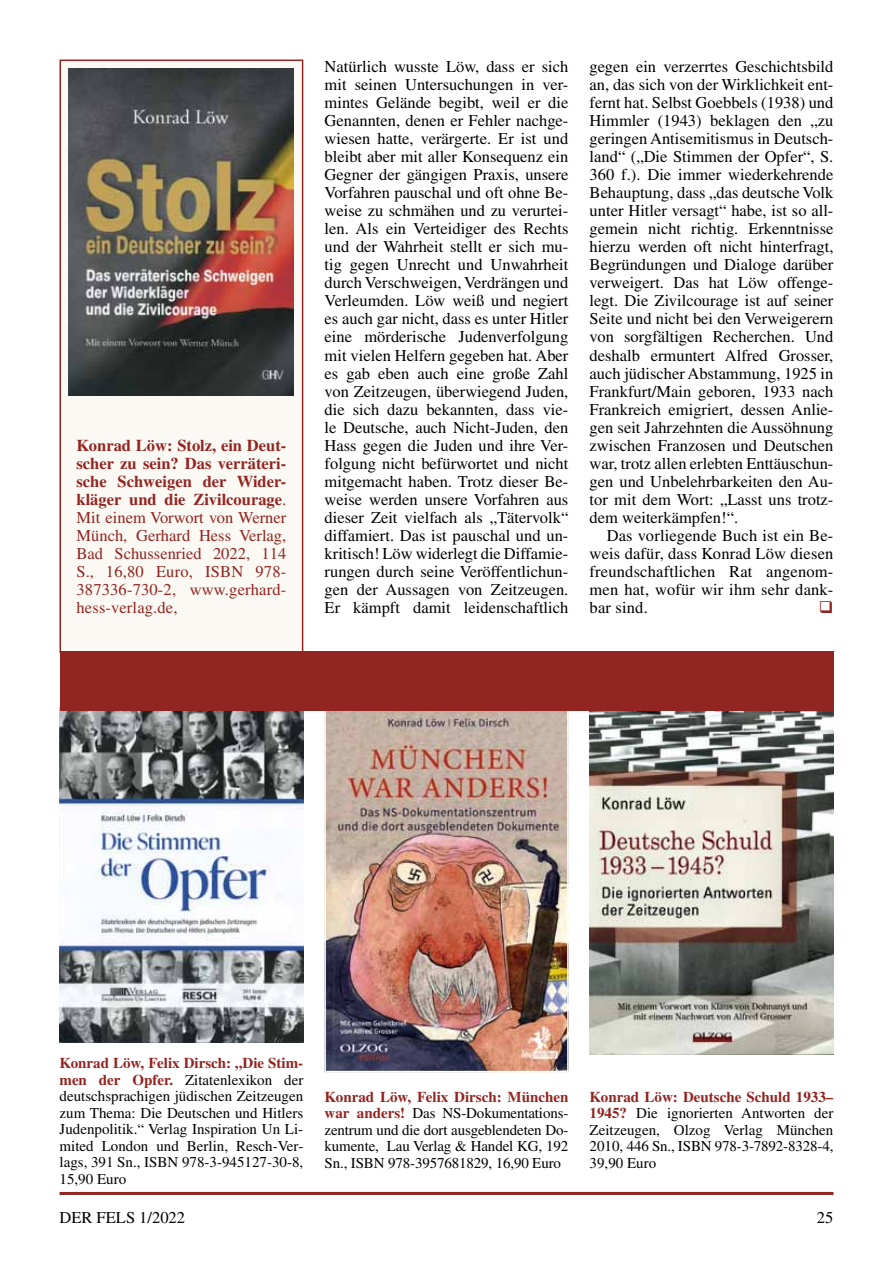
<style>
.page{position:relative;width:893px;height:1263px;background:#fff}
.page>*{position:absolute;margin:0;border:0;box-sizing:border-box;transform-origin:0 0}
.t1{font:16.5px/18px "Times";color:#000;text-align:justify}
.t2{font:16.5px/18px "Times";letter-spacing:.01em;color:#922421;text-align:justify}
.t3{font:15px/16.5px "Times";color:#000;text-align:justify}
.s1{font-weight:700}
.s2{font-weight:700;color:#922421}
</style>
<div class="page">
<div style="left:60px;top:60px;width:243px;height:593px;background:#fbf9f3;border:2px solid #922421"></div>
<img style="left:68px;top:68px;width:226px;height:328px">
<img style="left:60px;top:711px;width:243px;height:332px">
<img style="left:324px;top:711px;width:245px;height:362px">
<img style="left:590px;top:711px;width:243px;height:343px">
<div style="left:60px;top:651px;width:773px;height:60px;background:#922421"></div>
<hr style="left:60px;top:1192px;width:773px;height:3px;background:#922421">
<p class="t2" style="left:77px;top:436px;width:211px"><span class="s1">Konrad Löw: Stolz, ein Deut&shy;scher zu sein? Das verräteri&shy;sche Schweigen der Wider&shy;kläger und die Zivilcourage</span>.<br>Mit einem Vorwort von Werner Münch, Gerhard Hess Verlag, Bad Schussenried 2022, 114<br>S., 16,80 Euro, ISBN 978- 387336-730-2, www.gerhard&shy;hess-verlag.de,</p>
<p class="t1" style="left:325px;top:58px;width:245px">Natürlich wusste Löw, dass er sich mit seinen Untersuchungen in ver&shy;mintes Gelände begibt, weil er die Genannten, denen er Fehler nachge&shy;wiesen hatte, verärgerte. Er ist und bleibt aber mit aller Konsequenz ein Gegner der gängigen Praxis, unsere Vorfahren pauschal und oft ohne Be&shy;weise zu schmähen und zu verurtei&shy;len. Als ein Verteidiger des Rechts und der Wahrheit stellt er sich mu&shy;tig gegen Unrecht und Unwahrheit durch Verschweigen, Verdrängen und Verleumden. Löw weiß und negiert es auch gar nicht, dass es unter Hitler eine mörderische Judenverfolgung mit vielen Helfern gegeben hat. Aber es gab eben auch eine große Zahl von Zeitzeugen, überwiegend Juden, die sich dazu bekannten, dass vie&shy;le Deutsche, auch Nicht-Juden, den Hass gegen die Juden und ihre Ver&shy;folgung nicht befürwortet und nicht mitgemacht haben. Trotz dieser Be&shy;weise werden unsere Vorfahren aus dieser Zeit vielfach als „Tätervolk“ diffamiert. Das ist pauschal und un&shy;kritisch! Löw widerlegt die Diffamie&shy;rungen durch seine Veröffentlichun&shy;gen der Aussagen von Zeitzeugen.<br>Er kämpft damit leidenschaftlich</p>
<p class="t1" style="left:590px;top:58px;width:245px">gegen ein verzerrtes Geschichtsbild an, das sich von der Wirklichkeit ent&shy;fernt hat. Selbst Goebbels (1938) und Himmler (1943) beklagen den „zu geringen Antisemitismus in Deutsch&shy;land“ („Die Stimmen der Opfer“, S.<br>360 f.). Die immer wiederkehrende Behauptung, dass „das deutsche Volk unter Hitler versagt“ habe, ist so all&shy;gemein nicht richtig. Erkenntnisse hierzu werden oft nicht hinterfragt, Begründungen und Dialoge darüber verweigert. Das hat Löw offenge&shy;legt. Die Zivilcourage ist auf seiner Seite und nicht bei den Verweigerern von sorgfältigen Recherchen. Und deshalb ermuntert Alfred Grosser, auch jüdischer Abstammung, 1925 in Frankfurt/Main geboren, 1933 nach Frankreich emigriert, dessen Anlie&shy;gen seit Jahrzehnten die Aussöhnung zwischen Franzosen und Deutschen war, trotz allen erlebten Enttäuschun&shy;gen und Unbelehrbarkeiten den Au&shy;tor mit dem Wort: „Lasst uns trotz&shy;dem weiterkämpfen!“.</p>
<p class="t1" style="left:590px;top:526px;width:245px;text-indent:17px">Das vorliegende Buch ist ein Be&shy;weis dafür, dass Konrad Löw diesen freundschaftlichen Rat angenom&shy;men hat, wofür wir ihm sehr dank&shy;bar sind.</p>
<p class="t3" style="left:60px;top:1055px;width:245px"><span class="s2">Konrad Löw, Felix Dirsch: „Die Stim&shy;men der Opfer.</span> Zitatenlexikon der deutschsprachigen jüdischen Zeitzeugen zum Thema: Die Deutschen und Hitlers Judenpolitik.“ Verlag Inspiration Un Li&shy;mited London und Berlin, Resch-Ver&shy;lags, 391 Sn., ISBN 978-3-945127-30-8, 15,90 Euro</p>
<p class="t3" style="left:325px;top:1088px;width:245px"><span class="s2">Konrad Löw, Felix Dirsch: München war anders!</span> Das NS-Dokumentations&shy;zentrum und die dort ausgeblendeten Do&shy;kumente, Lau Verlag &amp; Handel KG, 192<br>Sn., ISBN 978-3957681829, 16,90 Euro</p>
<p class="t3" style="left:590px;top:1088px;width:245px"><span class="s2">Konrad Löw: Deutsche Schuld 1933– 1945?</span> Die ignorierten Antworten der Zeitzeugen, Olzog Verlag München 2010, 446 Sn., ISBN 978-3-7892-8328-4, 39,90 Euro</p>
<p class="t1" style="left:60px;top:1209px;width:127px">DER FELS 1/2022</p>
<p class="t1" style="left:817px;top:1209px;width:18px">25</p>
</div>
